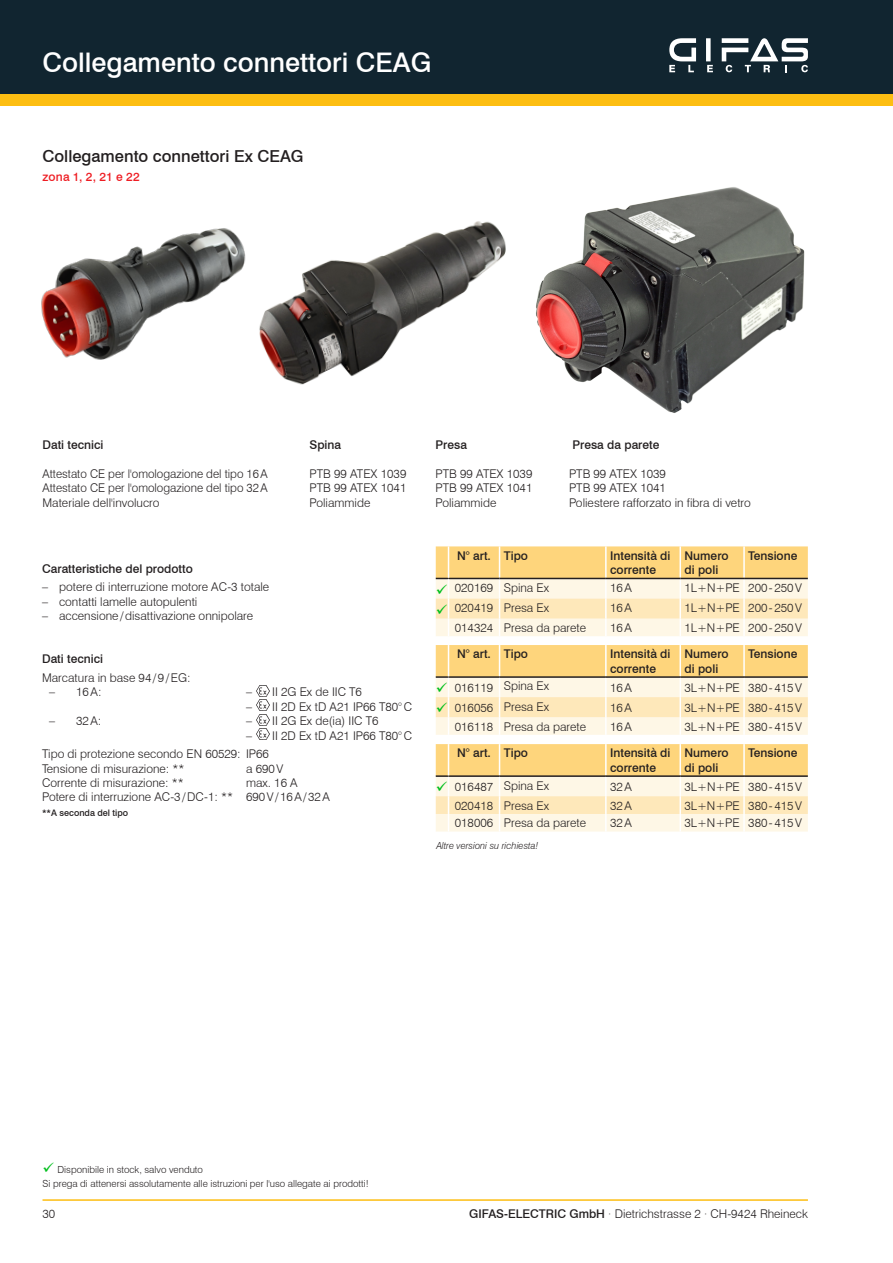
<style>
.page{position:relative;width:893px;height:1263px;background:#fff}
.page>*{position:absolute;margin:0;border:0;box-sizing:border-box;transform-origin:0 0}
.t1{font:500 27px "Swiss 721 BT";color:#fff}
.t2{font:500 16.5px "Swiss 721 BT";color:#231f20}
.t3{font:300 12px/18.6px "Swiss 721 BT";color:#231f20}
.t4{font:500 12px/14.4px "Swiss 721 BT";color:#231f20}
.t5{font:500 12px "Swiss 721 BT";letter-spacing:.015em;color:#ee1d23}
.t6{font:300 9.75px/14.4px "Swiss 721 BT";color:#231f20}
.t7{font:italic 300 9.75px "Swiss 721 BT";color:#231f20}
.t8{font:500 9px "Swiss 721 BT";color:#231f20}
.s1{color:#00bf1d}
.s2{font-weight:500}
</style>
<div class="page">
<div style="left:0;top:85px;width:893px;height:21px;background:#fdbe12"></div>
<div style="left:0;top:0;width:893px;height:94px;background:#112530"></div>
<div style="left:706px;top:38px;width:5px;height:23px;background:#fff"></div>
<svg style="left:669px;top:38px;width:27px;height:34px"></svg>
<svg style="left:707px;top:65px;width:6px;height:7px"></svg>
<svg style="left:722px;top:38px;width:86px;height:34px"></svg>
<hr style="left:43px;top:1199px;width:765px;height:2px;background:#fdbe12">
<img style="left:259px;top:221px;width:247px;height:164px">
<img style="left:536px;top:187px;width:269px;height:226px">
<img style="left:41px;top:228px;width:205px;height:132px">
<svg style="left:257px;top:685px;width:12px;height:54px"></svg>
<svg style="left:436px;top:546px;width:372px;height:90px;background:#fae5b6"></svg>
<svg style="left:436px;top:645px;width:372px;height:90px;background:#fae4b6"></svg>
<svg style="left:436px;top:744px;width:372px;height:87px;background:#fae4b5"></svg>
<h1 class="t1" style="left:43px;top:46px;width:390px">Collegamento connettori CEAG</h1>
<h2 class="t2" style="left:43px;top:146px;width:263px">Collegamento connettori Ex CEAG</h2>
<p class="t5" style="left:43px;top:169px;width:99px">zona 1, 2, 21 e 22</p>
<p class="t4" style="left:43px;top:438px;width:62px">Dati tecnici</p>
<p class="t4" style="left:310px;top:438px;width:33px">Spina</p>
<p class="t4" style="left:436px;top:438px;width:33px">Presa</p>
<p class="t4" style="left:572px;top:438px;width:89px">Presa da parete</p>
<p class="t3" style="left:43px;top:464px;width:227px">Attestato CE per l'omologazione del tipo 16A</p>
<p class="t3" style="left:310px;top:464px;width:98px">PTB 99 ATEX 1039</p>
<p class="t3" style="left:436px;top:464px;width:98px">PTB 99 ATEX 1039</p>
<p class="t3" style="left:569px;top:464px;width:98px">PTB 99 ATEX 1039</p>
<p class="t3" style="left:43px;top:479px;width:227px">Attestato CE per l'omologazione del tipo 32A</p>
<p class="t3" style="left:310px;top:479px;width:98px">PTB 99 ATEX 1041</p>
<p class="t3" style="left:436px;top:479px;width:98px">PTB 99 ATEX 1041</p>
<p class="t3" style="left:569px;top:479px;width:98px">PTB 99 ATEX 1041</p>
<p class="t3" style="left:43px;top:493px;width:119px">Materiale dell'involucro</p>
<p class="t3" style="left:310px;top:493px;width:62px">Poliammide</p>
<p class="t3" style="left:436px;top:493px;width:62px">Poliammide</p>
<p class="t3" style="left:569px;top:493px;width:183px">Poliestere rafforzato in fibra di vetro</p>
<p class="t4" style="left:42px;top:561px;width:152px">Caratteristiche del prodotto</p>
<p class="t3" style="left:42px;top:577px;width:229px">– potere di interruzione motore AC-3 totale</p>
<p class="t3" style="left:42px;top:592px;width:157px">– contatti lamelle autopulenti</p>
<p class="t3" style="left:42px;top:606px;width:213px">– accensione/disattivazione onnipolare</p>
<p class="t4" style="left:42px;top:652px;width:62px">Dati tecnici</p>
<p class="t3" style="left:42px;top:668px;width:150px">Marcatura in base 94/9/EG:</p>
<p class="t3" style="left:49px;top:683px;width:54px">– 16A:</p>
<p class="t3" style="left:246px;top:683px;width:117px">– II 2G Ex de IIC T6</p>
<p class="t3" style="left:246px;top:697px;width:167px">– II 2D Ex tD A21 IP66 T80°C</p>
<p class="t3" style="left:49px;top:711px;width:54px">– 32A:</p>
<p class="t3" style="left:246px;top:711px;width:134px">– II 2G Ex de(ia) IIC T6</p>
<p class="t3" style="left:42px;top:726px;width:371px;text-indent:204px">– II 2D Ex tD A21 IP66 T80°C<br>Tipo di protezione secondo EN 60529: IP66</p>
<p class="t3" style="left:42px;top:759px;width:144px">Tensione di misurazione: **</p>
<p class="t3" style="left:246px;top:759px;width:39px">a 690V</p>
<p class="t3" style="left:42px;top:773px;width:143px">Corrente di misurazione: **</p>
<p class="t3" style="left:42px;top:775px;width:289px;line-height:14.4px;text-indent:204px">max. 16 A<br>Potere di interruzione AC-3/DC-1: ** 690V/16A/32A</p>
<p class="t8" style="left:42px;top:808px;width:88px">**A seconda del tipo</p>
<p class="t4" style="left:457px;top:548px;width:72px">N° art. Tipo</p>
<p class="t4" style="left:610px;top:548px;width:62px">Intensità di corrente</p>
<p class="t4" style="left:684px;top:548px;width:46px">Numero di poli</p>
<p class="t4" style="left:748px;top:548px;width:51px">Tensione</p>
<p class="t3" style="left:436px;top:578px;width:115px"><span class="s1">✓</span> 020169 Spina Ex</p>
<p class="t3" style="left:610px;top:578px;width:23px">16A</p>
<p class="t3" style="left:684px;top:578px;width:119px">1L+N+PE 200-250V</p>
<p class="t3" style="left:436px;top:598px;width:115px"><span class="s1">✓</span> 020419 Presa Ex</p>
<p class="t3" style="left:610px;top:598px;width:23px">16A</p>
<p class="t3" style="left:684px;top:598px;width:119px">1L+N+PE 200-250V</p>
<p class="t3" style="left:455px;top:618px;width:133px">014324 Presa da parete</p>
<p class="t3" style="left:610px;top:618px;width:23px">16A</p>
<p class="t3" style="left:684px;top:618px;width:119px">1L+N+PE 200-250V</p>
<p class="t4" style="left:457px;top:647px;width:72px">N° art. Tipo</p>
<p class="t4" style="left:610px;top:647px;width:62px">Intensità di corrente</p>
<p class="t4" style="left:684px;top:647px;width:46px">Numero di poli</p>
<p class="t4" style="left:748px;top:647px;width:51px">Tensione</p>
<p class="t3" style="left:436px;top:677px;width:115px"><span class="s1">✓</span> 016119 Spina Ex</p>
<p class="t3" style="left:610px;top:678px;width:23px">16A</p>
<p class="t3" style="left:684px;top:678px;width:119px">3L+N+PE 380-415V</p>
<p class="t3" style="left:436px;top:697px;width:115px"><span class="s1">✓</span> 016056 Presa Ex</p>
<p class="t3" style="left:610px;top:698px;width:23px">16A</p>
<p class="t3" style="left:684px;top:698px;width:119px">3L+N+PE 380-415V</p>
<p class="t3" style="left:455px;top:717px;width:133px">016118 Presa da parete</p>
<p class="t3" style="left:610px;top:717px;width:23px">16A</p>
<p class="t3" style="left:684px;top:717px;width:119px">3L+N+PE 380-415V</p>
<p class="t4" style="left:457px;top:746px;width:72px">N° art. Tipo</p>
<p class="t4" style="left:610px;top:746px;width:62px">Intensità di corrente</p>
<p class="t4" style="left:684px;top:746px;width:46px">Numero di poli</p>
<p class="t4" style="left:748px;top:746px;width:51px">Tensione</p>
<p class="t3" style="left:436px;top:776px;width:115px"><span class="s1">✓</span> 016487 Spina Ex</p>
<p class="t3" style="left:610px;top:777px;width:23px">32A</p>
<p class="t3" style="left:684px;top:777px;width:119px">3L+N+PE 380-415V</p>
<p class="t3" style="left:455px;top:796px;width:96px">020418 Presa Ex</p>
<p class="t3" style="left:610px;top:796px;width:23px">32A</p>
<p class="t3" style="left:684px;top:796px;width:119px">3L+N+PE 380-415V</p>
<p class="t3" style="left:455px;top:814px;width:133px">018006 Presa da parete</p>
<p class="t3" style="left:610px;top:814px;width:23px">32A</p>
<p class="t3" style="left:684px;top:814px;width:119px">3L+N+PE 380-415V</p>
<p class="t7" style="left:436px;top:839px;width:104px">Altre versioni su richiesta!</p>
<p class="t6" style="left:43px;top:1162px;width:328px"><span class="s1">✓</span> Disponibile in stock, salvo venduto<br>Si prega di attenersi assolutamente alle istruzioni per l'uso allegate ai prodotti!</p>
<p class="t3" style="left:43px;top:1205px;width:14px">30</p>
<p class="t3" style="left:469px;top:1205px;width:340px"><span class="s2">GIFAS-ELECTRIC GmbH</span> · Dietrichstrasse 2 · CH-9424 Rheineck</p>
</div>
